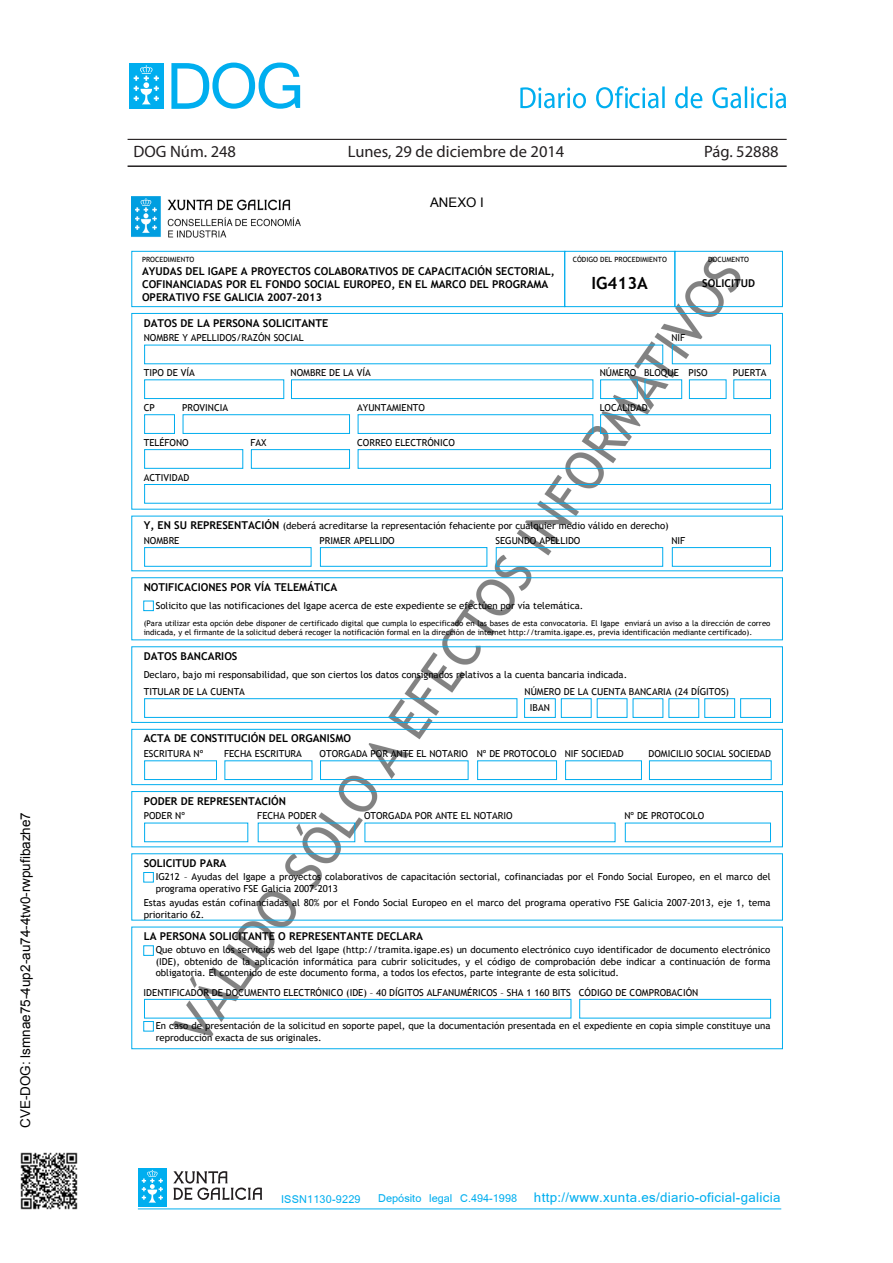
<style>
.page{position:relative;width:893px;height:1263px;background:#fff}
.page>*{position:absolute;margin:0;border:0;box-sizing:border-box;transform-origin:0 0}
.t1{font:21.15px "Kartika";letter-spacing:.015em;color:#00aeef}
.t2{font:700 16.8px "Trebuchet MS";color:#000}
.t3{font:16.5px "Myriad Pro";color:#231f20}
.t4{font:13.5px "Arial";color:#000}
.t5{font:13.2px "Arial";color:#000}
.t6{font:700 10.8px/12.9px "Trebuchet MS";color:#000}
.t7{font:9.6px/11.6px "Trebuchet MS";color:#000}
.t8{font:7.8px/9.3px "Trebuchet MS";color:#000}
.t9{font:7.2px "Trebuchet MS";color:#000}
.s1{font-weight:700;font-size:10.8px}
.s2{font-size:17.25px}
</style>
<div class="page">
<hr style="left:128px;top:139px;width:659px;height:1px;background:#231f20">
<hr style="left:128px;top:165px;width:659px;height:2px;background:#231f20">
<svg style="left:520px;top:86px;width:266px;height:22px"></svg>
<div style="left:129px;top:63px;width:35px;height:46px;background:#00aeef"></div>
<svg style="left:134px;top:65px;width:25px;height:39px"></svg>
<svg style="left:171px;top:63px;width:129px;height:46px"></svg>
<div style="left:138px;top:1168px;width:29px;height:38px;background:#00aeef"></div>
<svg style="left:142px;top:1170px;width:21px;height:32px"></svg>
<svg style="left:173px;top:1171px;width:89px;height:29px"></svg>
<hr style="left:138px;top:1208px;width:643px;height:1px;background:#00aeef">
<img style="left:132px;top:250px;width:650px;height:800px">
<img style="left:132px;top:197px;width:169px;height:41px">
<div style="left:131px;top:251px;width:434px;height:56px;border:1px solid #00adee"></div>
<div style="left:564px;top:251px;width:111px;height:56px;border:1px solid #00adee"></div>
<div style="left:675px;top:251px;width:108px;height:56px;border:1px solid #00adee"></div>
<div style="left:131px;top:313px;width:652px;height:196px;border:1px solid #00adee"></div>
<div style="left:144px;top:379px;width:140px;height:20px;border:1px solid #00adee"></div>
<div style="left:291px;top:379px;width:302px;height:20px;border:1px solid #00adef"></div>
<div style="left:600px;top:379px;width:38px;height:20px;border:1px solid #00adef"></div>
<div style="left:645px;top:379px;width:37px;height:20px;border:1px solid #00adef"></div>
<div style="left:689px;top:379px;width:37px;height:20px;border:1px solid #00adef"></div>
<div style="left:733px;top:379px;width:38px;height:20px;border:1px solid #00adef"></div>
<div style="left:144px;top:414px;width:31px;height:20px;border:1px solid #00adef"></div>
<div style="left:183px;top:414px;width:167px;height:20px;border:1px solid #00adee"></div>
<div style="left:358px;top:414px;width:235px;height:20px;border:1px solid #00adef"></div>
<div style="left:600px;top:414px;width:171px;height:20px;border:1px solid #00adef"></div>
<div style="left:144px;top:449px;width:99px;height:20px;border:1px solid #00adef"></div>
<div style="left:251px;top:449px;width:99px;height:20px;border:1px solid #00adef"></div>
<div style="left:358px;top:449px;width:413px;height:20px;border:1px solid #00adef"></div>
<div style="left:144px;top:484px;width:627px;height:19px;border:1px solid #00adef"></div>
<div style="left:144px;top:547px;width:167px;height:20px;border:1px solid #00adef"></div>
<div style="left:320px;top:547px;width:167px;height:20px;border:1px solid #00adef"></div>
<div style="left:496px;top:547px;width:167px;height:20px;border:1px solid #00adef"></div>
<div style="left:672px;top:547px;width:99px;height:20px;border:1px solid #00adef"></div>
<div style="left:143px;top:601px;width:11px;height:10px;border:1px solid #00adee"></div>
<div style="left:131px;top:646px;width:652px;height:77px;border:1px solid #00adee"></div>
<div style="left:144px;top:698px;width:373px;height:20px;border:1px solid #00adef"></div>
<div style="left:561px;top:698px;width:30px;height:20px;border:1px solid #00adef"></div>
<div style="left:597px;top:698px;width:30px;height:20px;border:1px solid #00adef"></div>
<div style="left:633px;top:698px;width:30px;height:20px;border:1px solid #00adef"></div>
<div style="left:669px;top:698px;width:30px;height:20px;border:1px solid #00adef"></div>
<div style="left:704px;top:698px;width:31px;height:20px;border:1px solid #00adef"></div>
<div style="left:740px;top:698px;width:31px;height:20px;border:1px solid #00adef"></div>
<div style="left:524px;top:698px;width:32px;height:20px;border:1px solid #00adee"></div>
<div style="left:131px;top:729px;width:652px;height:56px;border:1px solid #00adee"></div>
<div style="left:144px;top:760px;width:73px;height:20px;border:1px solid #00adef"></div>
<div style="left:225px;top:760px;width:87px;height:20px;border:1px solid #00adef"></div>
<div style="left:320px;top:760px;width:148px;height:20px;border:1px solid #00adef"></div>
<div style="left:477px;top:760px;width:80px;height:20px;border:1px solid #00adef"></div>
<div style="left:565px;top:760px;width:77px;height:20px;border:1px solid #00adef"></div>
<div style="left:649px;top:760px;width:122px;height:20px;border:1px solid #00adef"></div>
<div style="left:131px;top:791px;width:652px;height:56px;border:1px solid #00adee"></div>
<div style="left:143px;top:872px;width:11px;height:10px;border:1px solid #00adee"></div>
<div style="left:143px;top:945px;width:11px;height:11px;border:1px solid #00adee"></div>
<div style="left:144px;top:999px;width:427px;height:19px;border:1px solid #00adef"></div>
<div style="left:579px;top:999px;width:192px;height:19px;border:1px solid #00adef"></div>
<div style="left:143px;top:1021px;width:11px;height:10px;border:1px solid #00adee"></div>
<img style="left:20px;top:1152px;width:58px;height:58px">
<h3 class="t4" style="left:20px;top:1128px;width:317px;rotate:-90deg">CVE-DOG: lsmnae75-4up2-au74-4tw0-rwpufibazhe7</h3>
<h3 class="t3" style="left:134px;top:141px;width:104px">DOG Núm. 248</h3>
<h3 class="t3" style="left:348px;top:141px;width:218px">Lunes, 29 de diciembre de 2014</h3>
<h3 class="t3" style="left:704px;top:141px;width:76px">Pág. 52888</h3>
<p class="t5" style="left:430px;top:194px;width:55px">ANEXO I</p>
<p class="t9" style="left:142px;top:255px;width:54px">PROCEDIMIENTO</p>
<p class="t6" style="left:142px;top:265px;width:414px">AYUDAS DEL IGAPE A PROYECTOS COLABORATIVOS DE CAPACITACIÓN SECTORIAL,<br>COFINANCIADAS POR EL FONDO SOCIAL EUROPEO, EN EL MARCO DEL PROGRAMA<br>OPERATIVO FSE GALICIA 2007-2013</p>
<p class="t9" style="left:573px;top:255px;width:96px">CÓDIGO DEL PROCEDIMIENTO</p>
<p class="t2" style="left:592px;top:273px;width:58px">IG413A</p>
<p class="t9" style="left:708px;top:255px;width:42px">DOCUMENTO</p>
<p class="t6" style="left:702px;top:277px;width:54px">SOLICITUD</p>
<p class="t6" style="left:144px;top:316px;width:186px">DATOS DE LA PERSONA SOLICITANTE</p>
<p class="t7" style="left:144px;top:332px;width:162px">NOMBRE Y APELLIDOS/RAZÓN SOCIAL</p>
<p class="t7" style="left:671px;top:332px;width:15px">NIF</p>
<p class="t7" style="left:144px;top:367px;width:53px">TIPO DE VÍA</p>
<p class="t7" style="left:291px;top:367px;width:82px">NOMBRE DE LA VÍA</p>
<p class="t7" style="left:600px;top:367px;width:109px">NÚMERO BLOQUE PISO</p>
<p class="t7" style="left:733px;top:367px;width:35px">PUERTA</p>
<p class="t7" style="left:144px;top:402px;width:13px">CP</p>
<p class="t7" style="left:182px;top:402px;width:48px">PROVINCIA</p>
<p class="t7" style="left:357px;top:402px;width:69px">AYUNTAMIENTO</p>
<p class="t7" style="left:600px;top:402px;width:49px">LOCALIDAD</p>
<p class="t7" style="left:144px;top:437px;width:47px">TELÉFONO</p>
<p class="t7" style="left:250px;top:437px;width:18px">FAX</p>
<p class="t7" style="left:357px;top:437px;width:99px">CORREO ELECTRÓNICO</p>
<p class="t7" style="left:144px;top:472px;width:47px">ACTIVIDAD</p>
<p class="t7" style="left:144px;top:519px;width:526px;line-height:14.7px"><span class="s1">Y, EN SU REPRESENTACIÓN</span> (deberá acreditarse la representación fehaciente por cualquier medio válido en derecho)<br>NOMBRE</p>
<p class="t7" style="left:320px;top:535px;width:77px">PRIMER APELLIDO</p>
<p class="t7" style="left:495px;top:535px;width:87px">SEGUNDO APELLIDO</p>
<p class="t7" style="left:671px;top:535px;width:15px">NIF</p>
<p class="t6" style="left:144px;top:580px;width:195px">NOTIFICACIONES POR VÍA TELEMÁTICA</p>
<p class="t7" style="left:156px;top:600px;width:429px">Solicito que las notificaciones del Igape acerca de este expediente se efectúen por vía telemática.</p>
<p class="t8" style="left:144px;top:619px;width:628px">(Para utilizar esta opción debe disponer de certificado digital que cumpla lo especificado en las bases de esta convocatoria. El Igape enviará un aviso a la dirección de correo indicada, y el firmante de la solicitud deberá recoger la notificación formal en la dirección de internet http://tramita.igape.es, previa identificación mediante certificado).</p>
<p class="t6" style="left:144px;top:650px;width:95px">DATOS BANCARIOS</p>
<p class="t7" style="left:144px;top:666px;width:485px;line-height:17.2px">Declaro, bajo mi responsabilidad, que son ciertos los datos consignados relativos a la cuenta bancaria indicada.<br>TITULAR DE LA CUENTA</p>
<p class="t7" style="left:530px;top:684px;width:201px;line-height:15.9px;text-indent:-5px">NÚMERO DE LA CUENTA BANCARIA (24 DÍGITOS)<br>IBAN</p>
<p class="t6" style="left:144px;top:732px;width:209px">ACTA DE CONSTITUCIÓN DEL ORGANISMO</p>
<p class="t7" style="left:144px;top:748px;width:61px">ESCRITURA Nº</p>
<p class="t7" style="left:224px;top:748px;width:79px">FECHA ESCRITURA</p>
<p class="t7" style="left:320px;top:748px;width:306px">OTORGADA POR ANTE EL NOTARIO Nº DE PROTOCOLO NIF SOCIEDAD</p>
<p class="t7" style="left:649px;top:748px;width:124px">DOMICILIO SOCIAL SOCIEDAD</p>
<p class="t6" style="left:144px;top:794px;width:144px">PODER DE REPRESENTACIÓN</p>
<p class="t7" style="left:144px;top:810px;width:43px">PODER Nº</p>
<p class="t7" style="left:257px;top:810px;width:61px">FECHA PODER</p>
<p class="t7" style="left:364px;top:810px;width:150px">OTORGADA POR ANTE EL NOTARIO</p>
<p class="t7" style="left:624px;top:810px;width:81px">Nº DE PROTOCOLO</p>
<p class="t6" style="left:144px;top:856px;width:84px">SOLICITUD PARA</p>
<p class="t7" style="left:156px;top:871px;width:616px">IG212 – Ayudas del Igape a proyectos colaborativos de capacitación sectorial, cofinanciadas por el Fondo Social Europeo, en el marco del programa operativo FSE Galicia 2007-2013</p>
<p class="t7" style="left:144px;top:897px;width:628px">Estas ayudas están cofinanciadas al 80% por el Fondo Social Europeo en el marco del programa operativo FSE Galicia 2007-2013, eje 1, tema prioritario 62.</p>
<p class="t6" style="left:144px;top:930px;width:281px">LA PERSONA SOLICITANTE O REPRESENTANTE DECLARA</p>
<p class="t7" style="left:156px;top:944px;width:616px;text-align:justify">Que obtuvo en los servicios web del Igape (http://tramita.igape.es) un documento electrónico cuyo identificador de documento electrónico (IDE), obtenido de la aplicación informática para cubrir solicitudes, y el código de comprobación debe indicar a continuación de forma obligatoria. El contenido de este documento forma, a todos los efectos, parte integrante de esta solicitud.</p>
<p class="t7" style="left:144px;top:987px;width:556px">IDENTIFICADOR DE DOCUMENTO ELECTRÓNICO (IDE) – 40 DÍGITOS ALFANUMÉRICOS – SHA 1 160 BITS CÓDIGO DE COMPROBACIÓN</p>
<p class="t7" style="left:156px;top:1020px;width:616px">En caso de presentación de la solicitud en soporte papel, que la documentación presentada en el expediente en copia simple constituye una reproducción exacta de sus originales.</p>
<h1 class="t1" style="left:281px;top:1187px;width:501px"><span class="s2">ISSN1130-9229 Depósito legal C.494-1998</span> http://www.xunta.es/diario-oficial-galicia</h1>
</div>
